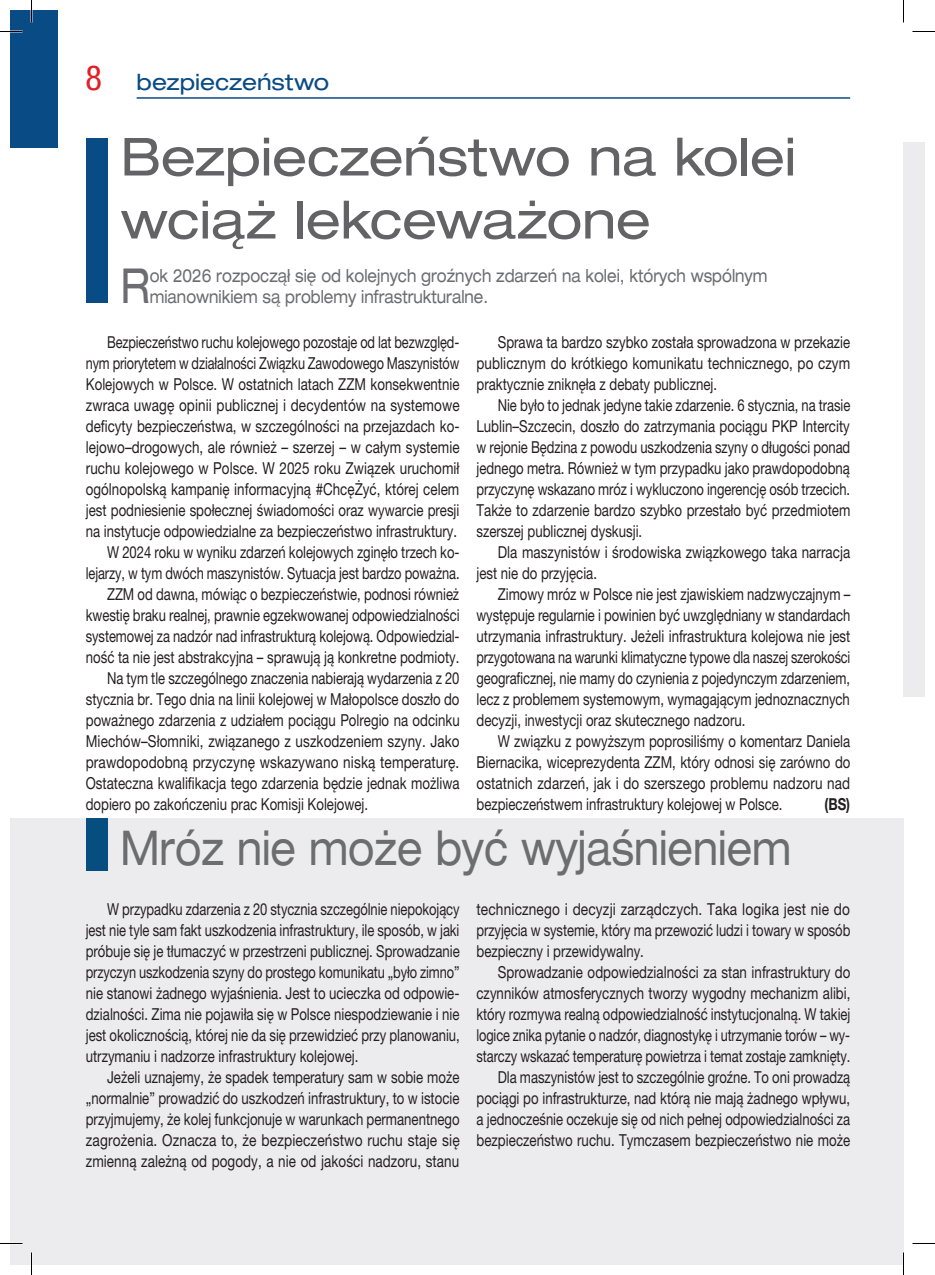
<style>
.page{position:relative;width:935px;height:1275px;background:#fff}
.page>*{position:absolute;margin:0;border:0;box-sizing:border-box;transform-origin:0 0}
.t1{font:expanded 52.5px/63px "Helvetica Neue LT Pro";letter-spacing:-.01em;color:#636366}
.t2{font:expanded 48.3px "Helvetica Neue LT Pro";color:#6c6d70;scale:.8 1}
.t3{font:expanded 48px "Helvetica Neue LT Pro";color:#6c6d70;scale:.8 1}
.t4{font:expanded 22.5px "Helvetica Neue LT Pro";color:#094b85}
.t5{font:expanded 18px/21.6px "Helvetica Neue LT Pro";color:#6c6d70;scale:.8 1}
.t6{font:16.5px/21px "Helvetica Neue LT Pro";color:#231f20;text-align:justify;scale:.8 1}
.t7{font:16.5px/21px "Helvetica Neue LT Pro";color:#231f20;text-align:justify;scale:.79 1}
.t8{font:16.5px/21px "Helvetica Neue LT Pro";color:#231f20;scale:.81 1}
.t9{font:16.5px "Helvetica Neue LT Pro";color:#231f20;scale:.82 1}
.t10{font:16.5px/21px "Helvetica Neue LT Pro";color:#231f20;text-align:justify;scale:.83 1}
.t11{font:16.5px "Helvetica Neue LT Pro";color:#231f20;scale:.78 1}
.t12{font:16.5px "Helvetica Neue LT Pro";color:#231f20;scale:.77 1}
.t13{font:700 16.5px "Helvetica Neue LT Pro";color:#231f20;scale:.8 1}
.s1{font-stretch:condensed;font-size:34.5px;color:#e01f26}
</style>
<div class="page">
<div style="left:10px;top:10px;width:48px;height:138px;background:#094b85"></div>
<div style="left:10px;top:818px;width:893px;height:447px;background:#ececee"></div>
<hr style="left:137px;top:97px;width:713px;height:2px;background:#094b85">
<div style="left:86px;top:138px;width:22px;height:165px;background:#094b85"></div>
<div style="left:86px;top:818px;width:22px;height:52px;background:#064d80"></div>
<hr style="left:0;top:1242px;width:22px;height:2px;background:#fff">
<hr style="left:902px;top:1252px;width:2px;height:23px;background:#fff">
<svg style="left:0;top:31px;width:22px;height:1px"></svg>
<svg style="left:0;top:1243px;width:22px;height:1px"></svg>
<svg style="left:31px;top:0;width:1px;height:22px"></svg>
<svg style="left:31px;top:1252px;width:1px;height:23px"></svg>
<svg style="left:903px;top:0;width:32px;height:1275px"></svg>
<h3 class="t4" style="left:86px;top:68px;width:245px"><span class="s1">8</span> bezpieczeństwo</h3>
<h1 class="t1" style="left:120px;top:124px;width:677px">Bezpieczeństwo na kolei wciąż lekceważone</h1>
<h2 class="t2" style="left:120px;top:256px;width:38px">R</h2>
<p class="t5" style="left:150px;top:264px;width:773px">ok 2026 rozpoczął się od kolejnych groźnych zdarzeń na kolei, których wspólnym mianownikiem są problemy infrastrukturalne.</p>
<p class="t12" style="left:107px;top:332px;width:459px">Bezpieczeństwo ruchu kolejowego pozostaje od lat bezwzględ-</p>
<p class="t12" style="left:86px;top:353px;width:487px">nym priorytetem w działalności Związku Zawodowego Maszynistów</p>
<p class="t6" style="left:86px;top:373px;width:469px">Kolejowych w Polsce. W ostatnich latach ZZM konsekwentnie</p>
<p class="t9" style="left:86px;top:395px;width:457px">zwraca uwagę opinii publicznej i decydentów na systemowe</p>
<p class="t8" style="left:86px;top:415px;width:463px">deficyty bezpieczeństwa, w szczególności na przejazdach ko-</p>
<p class="t8" style="left:86px;top:436px;width:463px">lejowo–drogowych, ale również – szerzej – w całym systemie</p>
<p class="t8" style="left:86px;top:457px;width:463px">ruchu kolejowego w Polsce. W 2025 roku Związek uruchomił</p>
<p class="t8" style="left:86px;top:478px;width:462px">ogólnopolską kampanię informacyjną #ChcęŻyć, której celem</p>
<p class="t6" style="left:86px;top:499px;width:468px">jest podniesienie społecznej świadomości oraz wywarcie presji</p>
<p class="t6" style="left:86px;top:520px;width:466px">na instytucje odpowiedzialne za bezpieczeństwo infrastruktury.</p>
<p class="t7" style="left:107px;top:541px;width:447px">W 2024 roku w wyniku zdarzeń kolejowych zginęło trzech ko-</p>
<p class="t11" style="left:86px;top:563px;width:481px">lejarzy, w tym dwóch maszynistów. Sytuacja jest bardzo poważna.</p>
<p class="t7" style="left:107px;top:583px;width:447px">ZZM od dawna, mówiąc o bezpieczeństwie, podnosi również</p>
<p class="t7" style="left:86px;top:604px;width:475px">kwestię braku realnej, prawnie egzekwowanej odpowiedzialności</p>
<p class="t11" style="left:86px;top:626px;width:480px">systemowej za nadzór nad infrastrukturą kolejową. Odpowiedzial-</p>
<p class="t6" style="left:86px;top:646px;width:468px">ność ta nie jest abstrakcyjna – sprawują ją konkretne podmioty.</p>
<p class="t7" style="left:107px;top:667px;width:447px">Na tym tle szczególnego znaczenia nabierają wydarzenia z 20</p>
<p class="t6" style="left:86px;top:688px;width:468px">stycznia br. Tego dnia na linii kolejowej w Małopolsce doszło do</p>
<p class="t6" style="left:86px;top:709px;width:469px">poważnego zdarzenia z udziałem pociągu Polregio na odcinku</p>
<p class="t9" style="left:86px;top:731px;width:457px">Miechów–Słomniki, związanego z uszkodzeniem szyny. Jako</p>
<p class="t9" style="left:86px;top:752px;width:457px">prawdopodobną przyczynę wskazywano niską temperaturę.</p>
<p class="t6" style="left:86px;top:772px;width:469px">Ostateczna kwalifikacja tego zdarzenia będzie jednak możliwa</p>
<p class="t6" style="left:86px;top:793px;width:354px">dopiero po zakończeniu prac Komisji Kolejowej.</p>
<p class="t6" style="left:476px;top:331px;width:468px;text-indent:21px">Sprawa ta bardzo szybko została sprowadzona w przekazie publicznym do krótkiego komunikatu technicznego, po czym praktycznie zniknęła z debaty publicznej.</p>
<p class="t7" style="left:476px;top:394px;width:475px;text-indent:21px">Nie było to jednak jedyne takie zdarzenie. 6 stycznia, na trasie Lublin–Szczecin, doszło do zatrzymania pociągu PKP Intercity w rejonie Będzina z powodu uszkodzenia szyny o długości ponad jednego metra. Również w tym przypadku jako prawdopodobną przyczynę wskazano mróz i wykluczono ingerencję osób trzecich.<br>Także to zdarzenie bardzo szybko przestało być przedmiotem szerszej publicznej dyskusji.</p>
<p class="t8" style="left:476px;top:541px;width:463px;text-indent:21px">Dla maszynistów i środowiska związkowego taka narracja jest nie do przyjęcia.</p>
<p class="t6" style="left:476px;top:583px;width:469px;text-indent:21px">Zimowy mróz w Polsce nie jest zjawiskiem nadzwyczajnym – występuje regularnie i powinien być uwzględniany w standardach utrzymania infrastruktury. Jeżeli infrastruktura kolejowa nie jest przygotowana na warunki klimatyczne typowe dla naszej szerokości geograficznej, nie mamy do czynienia z pojedynczym zdarzeniem, lecz z problemem systemowym, wymagającym jednoznacznych decyzji, inwestycji oraz skutecznego nadzoru.</p>
<p class="t6" style="left:476px;top:730px;width:469px;text-indent:21px">W związku z powyższym poprosiliśmy o komentarz Daniela Biernacika, wiceprezydenta ZZM, który odnosi się zarówno do ostatnich zdarzeń, jak i do szerszego problemu nadzoru nad bezpieczeństwem infrastruktury kolejowej w Polsce.</p>
<p class="t13" style="left:824px;top:793px;width:34px">(BS)</p>
<h3 class="t3" style="left:120px;top:818px;width:840px">Mróz nie może być wyjaśnieniem</h3>
<p class="t7" style="left:86px;top:898px;width:475px;text-indent:21px">W przypadku zdarzenia z 20 stycznia szczególnie niepokojący jest nie tyle sam fakt uszkodzenia infrastruktury, ile sposób, w jaki próbuje się je tłumaczyć w przestrzeni publicznej. Sprowadzanie przyczyn uszkodzenia szyny do prostego komunikatu „było zimno” nie stanowi żadnego wyjaśnienia. Jest to ucieczka od odpowie&shy;dzialności. Zima nie pojawiła się w Polsce niespodziewanie i nie jest okolicznością, której nie da się przewidzieć przy planowaniu, utrzymaniu i nadzorze infrastruktury kolejowej.</p>
<p class="t6" style="left:86px;top:1066px;width:469px;text-indent:21px">Jeżeli uznajemy, że spadek temperatury sam w sobie może „normalnie” prowadzić do uszkodzeń infrastruktury, to w istocie przyjmujemy, że kolej funkcjonuje w warunkach permanentnego zagrożenia. Oznacza to, że bezpieczeństwo ruchu staje się zmienną zależną od pogody, a nie od jakości nadzoru, stanu</p>
<p class="t10" style="left:476px;top:898px;width:452px">technicznego i decyzji zarządczych. Taka logika jest nie do przyjęcia w systemie, który ma przewozić ludzi i towary w sposób bezpieczny i przewidywalny.</p>
<p class="t8" style="left:476px;top:961px;width:463px;text-align:right">Sprowadzanie odpowiedzialności za stan infrastruktury do czynników atmosferycznych tworzy wygodny mechanizm alibi, który rozmywa realną odpowiedzialność instytucjonalną. W takiej logice znika pytanie o nadzór, diagnostykę i utrzymanie torów – wy&shy;starczy wskazać temperaturę powietrza i temat zostaje zamknięty.<br>Dla maszynistów jest to szczególnie groźne. To oni prowadzą pociągi po infrastrukturze, nad którą nie mają żadnego wpływu, a jednocześnie oczekuje się od nich pełnej odpowiedzialności za bezpieczeństwo ruchu. Tymczasem bezpieczeństwo nie może</p>
</div>
